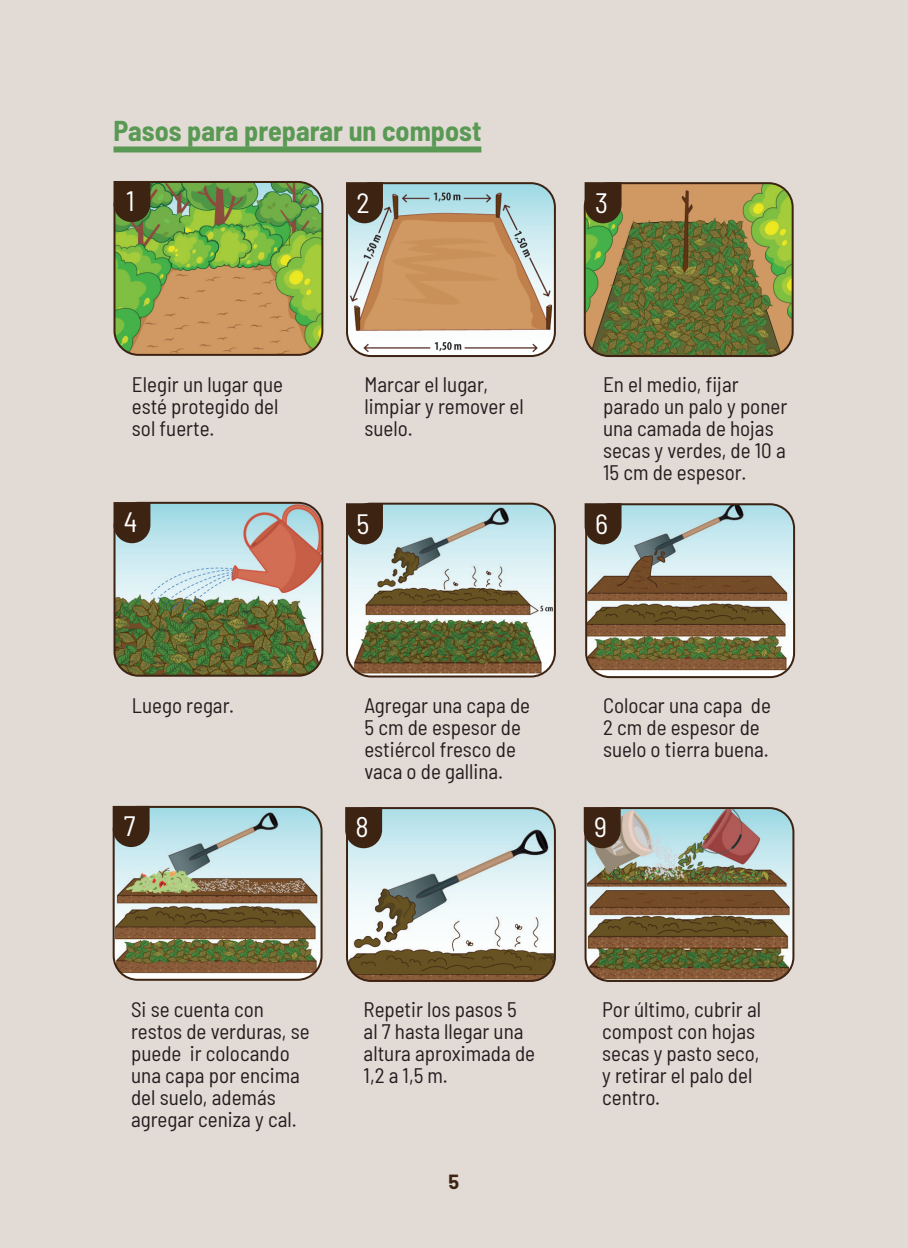
<style>
.page{position:relative;width:908px;height:1248px;background:#fff}
.page>*{position:absolute;margin:0;border:0;box-sizing:border-box;transform-origin:0 0}
.TITULO_1{font:700 semi-condensed 28px "Barlow";color:#599953}
.TEXTO_PLAQUETA{font:semi-condensed 28px "Barlow";color:#fff}
.TEXTO_CENTRAL{font:semi-condensed 21px/22px "Barlow";color:#231f20}
.t1{font:700 20px "Barlow";color:#3c2312}
</style>
<div class="page">
<div style="left:0;top:0;width:907px;height:1247px;background:#e2dad5"></div>
<img style="left:347px;top:808px;width:207px;height:172px">
<div style="left:346px;top:807px;width:209px;height:174px;border:2px solid #3c2312;border-radius:24px"></div>
<img style="left:587px;top:808px;width:206px;height:172px">
<div style="left:584px;top:807px;width:210px;height:174px;border:2px solid #3c2312;border-radius:24px"></div>
<img style="left:114px;top:808px;width:207px;height:171px">
<div style="left:113px;top:805px;width:209px;height:175px;border:2px solid #3c2312;border-radius:24px"></div>
<img style="left:588px;top:504px;width:205px;height:173px">
<div style="left:585px;top:503px;width:209px;height:175px;border:2px solid #3c2312;border-radius:24px"></div>
<img style="left:347px;top:505px;width:207px;height:171px">
<div style="left:346px;top:502px;width:209px;height:175px;border:2px solid #3c2312;border-radius:24px"></div>
<img style="left:116px;top:503px;width:206px;height:172px">
<div style="left:113px;top:502px;width:210px;height:174px;border:2px solid #3c2312;border-radius:24px"></div>
<img style="left:586px;top:183px;width:206px;height:173px">
<div style="left:583px;top:182px;width:210px;height:175px;border:2px solid #3c2312;border-radius:24px"></div>
<img style="left:347px;top:183px;width:207px;height:173px">
<div style="left:346px;top:182px;width:209px;height:175px;border:2px solid #3c2312;border-radius:24px"></div>
<div style="left:113px;top:146px;width:368px;height:6px;background:#599953"></div>
<img style="left:116px;top:182px;width:206px;height:173px">
<div style="left:113px;top:181px;width:210px;height:175px;border:2px solid #3c2312;border-radius:24px"></div>
<svg style="left:113px;top:181px;width:38px;height:42px;background:#41321a"></svg>
<svg style="left:346px;top:182px;width:38px;height:42px;background:#4b392b"></svg>
<svg style="left:583px;top:182px;width:39px;height:42px;background:#46371d"></svg>
<svg style="left:113px;top:501px;width:38px;height:43px;background:#4f3d2f"></svg>
<svg style="left:346px;top:502px;width:38px;height:43px;background:#4f3d2f"></svg>
<svg style="left:584px;top:503px;width:38px;height:42px;background:#4d3a2c"></svg>
<svg style="left:112px;top:805px;width:38px;height:43px;background:#503e30"></svg>
<svg style="left:345px;top:807px;width:38px;height:42px;background:#4d3b2c"></svg>
<svg style="left:583px;top:807px;width:38px;height:42px;background:#4c3627"></svg>
<p class="TITULO_1" style="left:113px;top:111px;width:369px">Pasos para preparar un compost</p>
<p class="TEXTO_PLAQUETA" style="left:126px;top:181px;width:10px">1</p>
<p class="TEXTO_PLAQUETA" style="left:356px;top:182px;width:15px">2</p>
<p class="TEXTO_PLAQUETA" style="left:595px;top:182px;width:14px">3</p>
<p class="TEXTO_CENTRAL" style="left:132px;top:371px;width:152px">Elegir un lugar que esté protegido del sol fuerte.</p>
<p class="TEXTO_CENTRAL" style="left:364px;top:371px;width:161px">Marcar el lugar, limpiar y remover el suelo.</p>
<p class="TEXTO_CENTRAL" style="left:602px;top:371px;width:186px">En el medio, fijar parado un palo y poner una camada de hojas secas y verdes, de 10 a<br>15 cm de espesor.</p>
<p class="TEXTO_PLAQUETA" style="left:124px;top:502px;width:15px">4</p>
<p class="TEXTO_PLAQUETA" style="left:356px;top:503px;width:14px">5</p>
<p class="TEXTO_PLAQUETA" style="left:595px;top:503px;width:14px">6</p>
<p class="TEXTO_CENTRAL" style="left:132px;top:692px;width:104px">Luego regar.</p>
<p class="TEXTO_CENTRAL" style="left:364px;top:692px;width:167px">Agregar una capa de<br>5 cm de espesor de estiércol fresco de vaca o de gallina.</p>
<p class="TEXTO_CENTRAL" style="left:602px;top:692px;width:169px">Colocar una capa de<br>2 cm de espesor de suelo o tierra buena.</p>
<p class="TEXTO_PLAQUETA" style="left:124px;top:806px;width:13px">7</p>
<p class="TEXTO_PLAQUETA" style="left:355px;top:807px;width:15px">8</p>
<p class="TEXTO_PLAQUETA" style="left:594px;top:807px;width:14px">9</p>
<p class="TEXTO_CENTRAL" style="left:131px;top:996px;width:180px">Si se cuenta con restos de verduras, se puede ir colocando una capa por encima del suelo, además agregar ceniza y cal.</p>
<p class="TEXTO_CENTRAL" style="left:363px;top:996px;width:173px">Repetir los pasos 5 al 7 hasta llegar una altura aproximada de<br>1,2 a 1,5 m.</p>
<p class="TEXTO_CENTRAL" style="left:602px;top:996px;width:160px">Por último, cubrir al compost con hojas secas y pasto seco, y retirar el palo del centro.</p>
<p class="t1" style="left:448px;top:1166px;width:12px">5</p>
</div>
